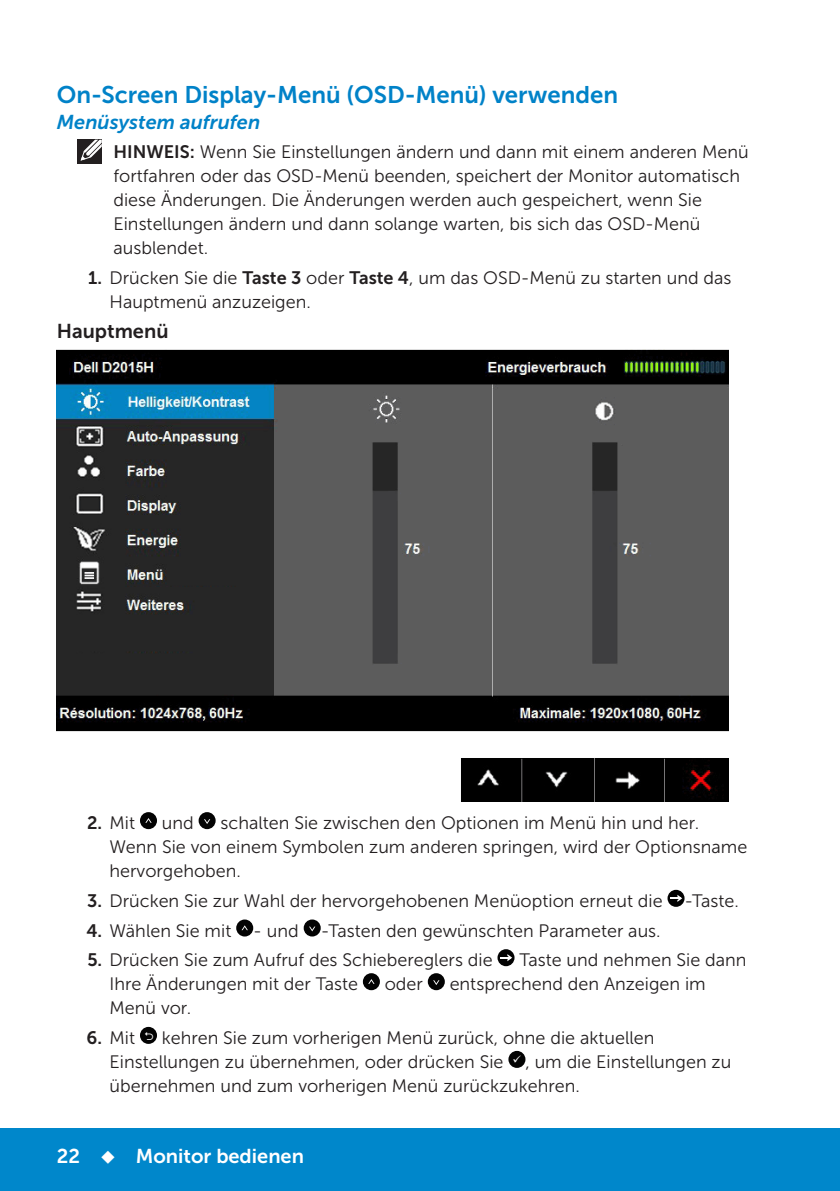
<style>
.page{position:relative;width:840px;height:1191px;background:#fff}
.page>*{position:absolute;margin:0;border:0;box-sizing:border-box;transform-origin:0 0}
.Head2{font:24px "Museo Sans For Dell 700";color:#0082c8}
.t1{font:20px "Museo Sans For Dell 700";color:#fff}
.Head3{font:italic 20px "Museo Sans For Dell 700";color:#0082c8}
.Callout_Head{font:20px "Museo Sans For Dell 700";color:#231f20}
.Note{font:18px/24px "Museo Sans For Dell 300";color:#231f20}
.s1{font-family:"Museo Sans For Dell 700"}
</style>
<div class="page">
<div style="left:0;top:1128px;width:839px;height:63px;background:#0087cb"></div>
<img style="left:57px;top:349px;width:670px;height:452px">
<div style="left:140px;top:812px;width:17px;height:17px;background:#030303;border-radius:50%"></div>
<svg style="left:145px;top:818px;width:7px;height:5px"></svg>
<div style="left:198px;top:812px;width:17px;height:17px;background:#030303;border-radius:50%"></div>
<svg style="left:204px;top:819px;width:6px;height:5px"></svg>
<svg style="left:667px;top:889px;width:17px;height:18px"></svg>
<svg style="left:670px;top:894px;width:11px;height:8px"></svg>
<div style="left:236px;top:919px;width:17px;height:17px;background:#030303;border-radius:50%"></div>
<svg style="left:241px;top:925px;width:7px;height:5px"></svg>
<div style="left:303px;top:919px;width:17px;height:17px;background:#030303;border-radius:50%"></div>
<svg style="left:309px;top:926px;width:6px;height:5px"></svg>
<div style="left:497px;top:949px;width:17px;height:17px;background:#030303;border-radius:50%"></div>
<svg style="left:500px;top:954px;width:12px;height:7px"></svg>
<div style="left:362px;top:973px;width:17px;height:17px;background:#030303;border-radius:50%"></div>
<svg style="left:368px;top:979px;width:6px;height:5px"></svg>
<div style="left:427px;top:973px;width:17px;height:17px;background:#030303;border-radius:50%"></div>
<svg style="left:433px;top:980px;width:6px;height:5px"></svg>
<div style="left:140px;top:1027px;width:17px;height:17px;background:#030303;border-radius:50%"></div>
<div style="left:508px;top:1051px;width:17px;height:17px;background:#030303;border-radius:50%"></div>
<div style="left:77px;top:140px;width:25px;height:24px;background:#231f20"></div>
<svg style="left:80px;top:140px;width:22px;height:21px"></svg>
<p class="Head2" style="left:57px;top:81px;width:562px">On-Screen Display-Menü (OSD-Menü) verwenden</p>
<p class="Head3" style="left:57px;top:111px;width:205px">Menüsystem aufrufen</p>
<p class="Note" style="left:113px;top:140px;width:636px"><span class="s1">HINWEIS:</span> Wenn Sie Einstellungen ändern und dann mit einem anderen Menü fortfahren oder das OSD-Menü beenden, speichert der Monitor automatisch diese Änderungen. Die Änderungen werden auch gespeichert, wenn Sie Einstellungen ändern und dann solange warten, bis sich das OSD-Menü ausblendet.</p>
<p class="Note" style="left:109px;top:266px;width:623px;text-indent:-21px"><span class="s1">1.</span> Drücken Sie die <span class="s1">Taste 3</span> oder <span class="s1">Taste 4</span>, um das OSD-Menü zu starten und das<br>Hauptmenü anzuzeigen.</p>
<p class="Callout_Head" style="left:57px;top:320px;width:113px">Hauptmenü</p>
<p class="Note" style="left:87px;top:811px;width:50px"><span class="s1">2.</span> Mit</p>
<p class="Note" style="left:162px;top:811px;width:33px">und</p>
<p class="Note" style="left:109px;top:811px;width:639px;text-indent:111px">schalten Sie zwischen den Optionen im Menü hin und her.<br>Wenn Sie von einem Symbolen zum anderen springen, wird der Optionsname hervorgehoben.</p>
<p class="Note" style="left:87px;top:888px;width:652px"><span class="s1">3.</span> Drücken Sie zur Wahl der hervorgehobenen Menüoption erneut die -Taste.</p>
<p class="Note" style="left:87px;top:918px;width:575px"><span class="s1">4.</span> Wählen Sie mit - und -Tasten den gewünschten Parameter aus.</p>
<p class="Note" style="left:87px;top:948px;width:406px"><span class="s1">5.</span> Drücken Sie zum Aufruf des Schiebereglers die</p>
<p class="Note" style="left:519px;top:948px;width:229px">Taste und nehmen Sie dann</p>
<p class="Note" style="left:109px;top:972px;width:250px">Ihre Änderungen mit der Taste</p>
<p class="Note" style="left:384px;top:972px;width:40px">oder</p>
<p class="Note" style="left:449px;top:972px;width:257px">entsprechend den Anzeigen im</p>
<p class="Note" style="left:109px;top:996px;width:83px">Menü vor.</p>
<p class="Note" style="left:87px;top:1025px;width:50px"><span class="s1">6.</span> Mit</p>
<p class="Note" style="left:109px;top:1025px;width:623px;text-indent:52px">kehren Sie zum vorherigen Menü zurück, ohne die aktuellen<br>Einstellungen zu übernehmen, oder drücken Sie , um die Einstellungen zu übernehmen und zum vorherigen Menü zurückzukehren.</p>
<p class="t1" style="left:57px;top:1144px;width:248px">22 ◆ Monitor bedienen</p>
</div>
